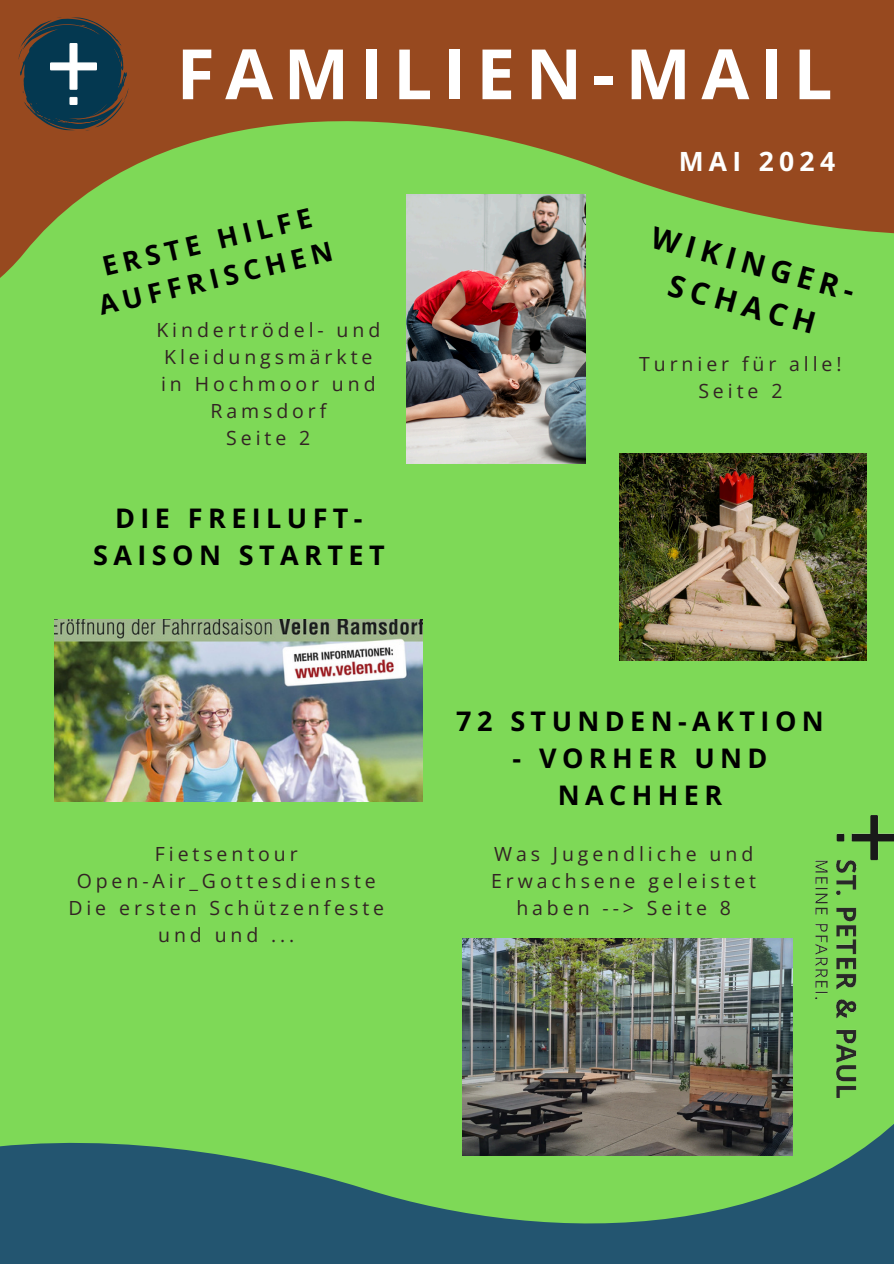
<style>
.page{position:relative;width:894px;height:1264px;background:#fff}
.page>*{position:absolute;margin:0;border:0;box-sizing:border-box;transform-origin:0 0}
.t1{font:700 69.45px "Open Sans";letter-spacing:.15em;color:#fff}
.t2{font:700 30px/41.5px "Open Sans";color:#000;text-align:center}
.t3{font:700 27px/37.2px "Open Sans";letter-spacing:.2em;color:#000;text-align:center}
.t4{font:700 26.4px "Open Sans";letter-spacing:.2em;color:#fefffe}
.t5{font:19.5px/27px "Open Sans";letter-spacing:.2em;color:#332324;text-align:center}
</style>
<div class="page">
<div style="left:0;top:0;width:893px;height:1262px;background:#7ed957"></div>
<svg style="left:0;top:0;width:893px;height:324px;fill:#97491f"></svg>
<svg style="left:18px;top:17px;width:110px;height:114px;background:#3b3e3e"></svg>
<img style="left:50px;top:43px;width:46px;height:61px">
<svg style="left:0;top:994px;width:893px;height:269px"></svg>
<img style="left:814px;top:815px;width:79px;height:282px">
<img style="left:55px;top:619px;width:367px;height:182px">
<img style="left:406px;top:194px;width:179px;height:269px">
<img style="left:619px;top:453px;width:247px;height:207px">
<img style="left:462px;top:938px;width:329px;height:217px">
<p class="t1" style="left:176px;top:25px;width:657px">FAMILIEN-MAIL</p>
<p class="t3" style="left:86px;top:250px;width:241px;rotate:-13deg">ERSTE HILFE<br>AUFFRISCHEN</p>
<p class="t5" style="left:156px;top:316px;width:225px">Kindertrödel- und<br>Kleidungsmärkte in Hochmoor und<br>Ramsdorf</p>
<p class="t5" style="left:226px;top:424px;width:86px">Seite 2</p>
<h2 class="t3" style="left:93px;top:498px;width:293px">DIE FREILUFT-<br>SAISON STARTET</h2>
<h3 class="t5" style="left:155px;top:840px;width:144px">Fietsentour</h3>
<h2 class="t5" style="left:77px;top:867px;width:300px">Open-Air_Gottesdienste</h2>
<p class="t5" style="left:68px;top:894px;width:317px">Die ersten Schützenfeste</p>
<p class="t5" style="left:158px;top:921px;width:138px">und und ...</p>
<p class="t4" style="left:678px;top:143px;width:158px">MAI 2024</p>
<p class="t2" style="left:657px;top:216px;width:211px;rotate:15deg">WIKINGER-<br>SCHACH</p>
<p class="t5" style="left:639px;top:349px;width:204px">Turnier für alle!</p>
<h2 class="t5" style="left:698px;top:376px;width:86px">Seite 2</h2>
<p class="t3" style="left:456px;top:701px;width:369px">72 STUNDEN-AKTION</p>
<p class="t3" style="left:512px;top:738px;width:256px">- VORHER UND<br>NACHHER</p>
<h2 class="t5" style="left:491px;top:840px;width:266px">Was Jugendliche und<br>Erwachsene geleistet haben --&gt; Seite 8</h2>
</div>
